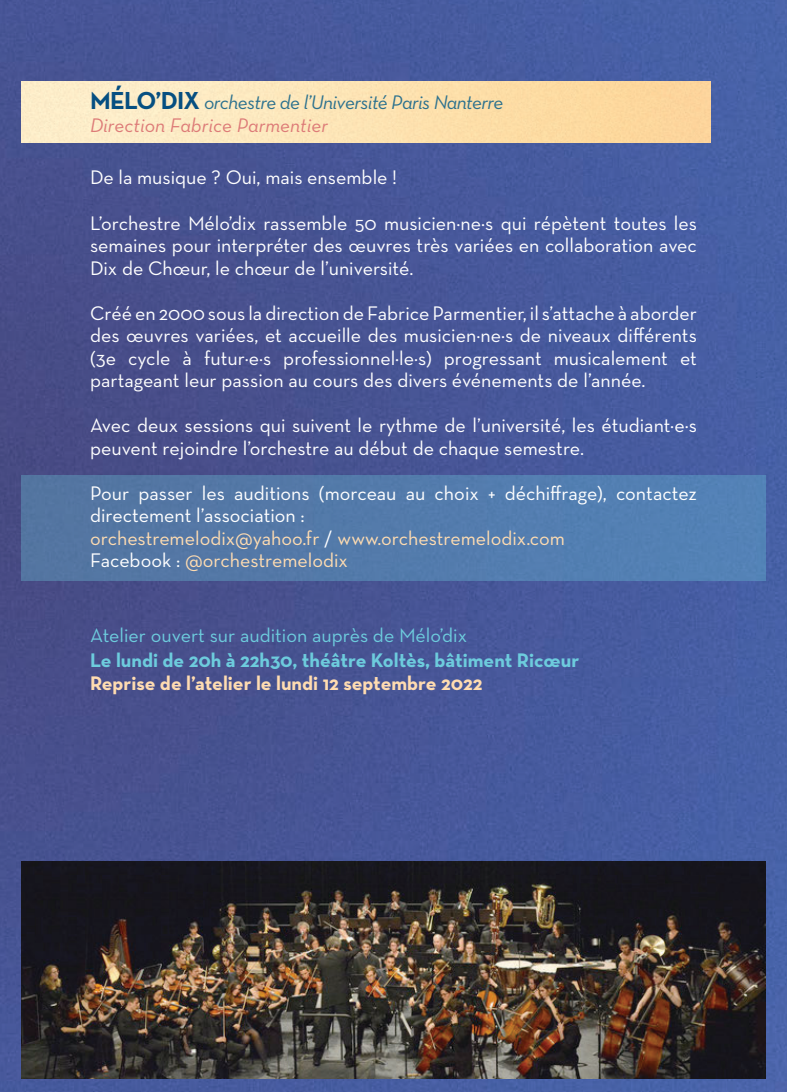
<style>
.page{position:relative;width:787px;height:1092px;background:#fff}
.page>*{position:absolute;margin:0;border:0;box-sizing:border-box;transform-origin:0 0}
.t1{font:20px/22.5px "Neutra Text";color:#fff;text-align:justify}
.t2{font:20px "Neutra Text";color:#ffdcb1}
.t3{font:700 20px "Neutra Text";color:#6dccdd}
.GRAND_TITRE{font:italic 20px "Neutra Text";letter-spacing:-.03em;color:#2c718e}
.t4{font:20px "Neutra Text";color:#6dccdd}
.t5{font:700 20px "Neutra Text";color:#ffdcb1}
.t6{font:italic 20px "Neutra Text";color:#dd7b78}
.s1{font-weight:700;font-style:normal;font-size:25px;color:#064f81}
.s2{color:#fff}
</style>
<div class="page">
<img style="left:0;top:0;width:787px;height:1091px">
<div style="left:21px;top:475px;width:744px;height:105px;background:#547bab"></div>
<img style="left:21px;top:861px;width:744px;height:217px">
<img style="left:21px;top:81px;width:689px;height:61px">
<p class="GRAND_TITRE" style="left:90px;top:90px;width:415px"><span class="s1">MÉLO’DIX</span> orchestre de l’Université Paris Nanterre</p>
<p class="t6" style="left:90px;top:113px;width:240px">Direction Fabrice Parmentier</p>
<p class="t1" style="left:90px;top:166px;width:308px">De la musique ? Oui, mais ensemble !</p>
<p class="t1" style="left:90px;top:211px;width:608px">L’orchestre Mélo’dix rassemble 50 musicien·ne·s qui répètent toutes les semaines pour interpréter des œuvres très variées en collaboration avec Dix de Chœur, le chœur de l’université.</p>
<p class="t1" style="left:90px;top:301px;width:608px">Créé en 2000 sous la direction de Fabrice Parmentier, il s’attache à aborder des œuvres variées, et accueille des musicien·ne·s de niveaux différents (3e cycle à futur·e·s professionnel·le·s) progressant musicalement et partageant leur passion au cours des divers événements de l’année.</p>
<p class="t1" style="left:90px;top:413px;width:608px">Avec deux sessions qui suivent le rythme de l’université, les étudiant·e·s peuvent rejoindre l’orchestre au début de chaque semestre.</p>
<p class="t1" style="left:90px;top:481px;width:608px">Pour passer les auditions (morceau au choix + déchiffrage), contactez directement l’association :</p>
<p class="t2" style="left:90px;top:525px;width:476px">orchestremelodix@yahoo.fr <span class="s2">/</span> www.orchestremelodix.com</p>
<p class="t2" style="left:90px;top:548px;width:259px"><span class="s2">Facebook :</span> @orchestremelodix</p>
<p class="t4" style="left:90px;top:623px;width:378px">Atelier ouvert sur audition auprès de Mélo’dix</p>
<p class="t3" style="left:90px;top:648px;width:490px">Le lundi de 20h à 22h30, théâtre Koltès, bâtiment Ricœur</p>
<p class="t5" style="left:90px;top:670px;width:394px">Reprise de l’atelier le lundi 12 septembre 2022</p>
</div>
